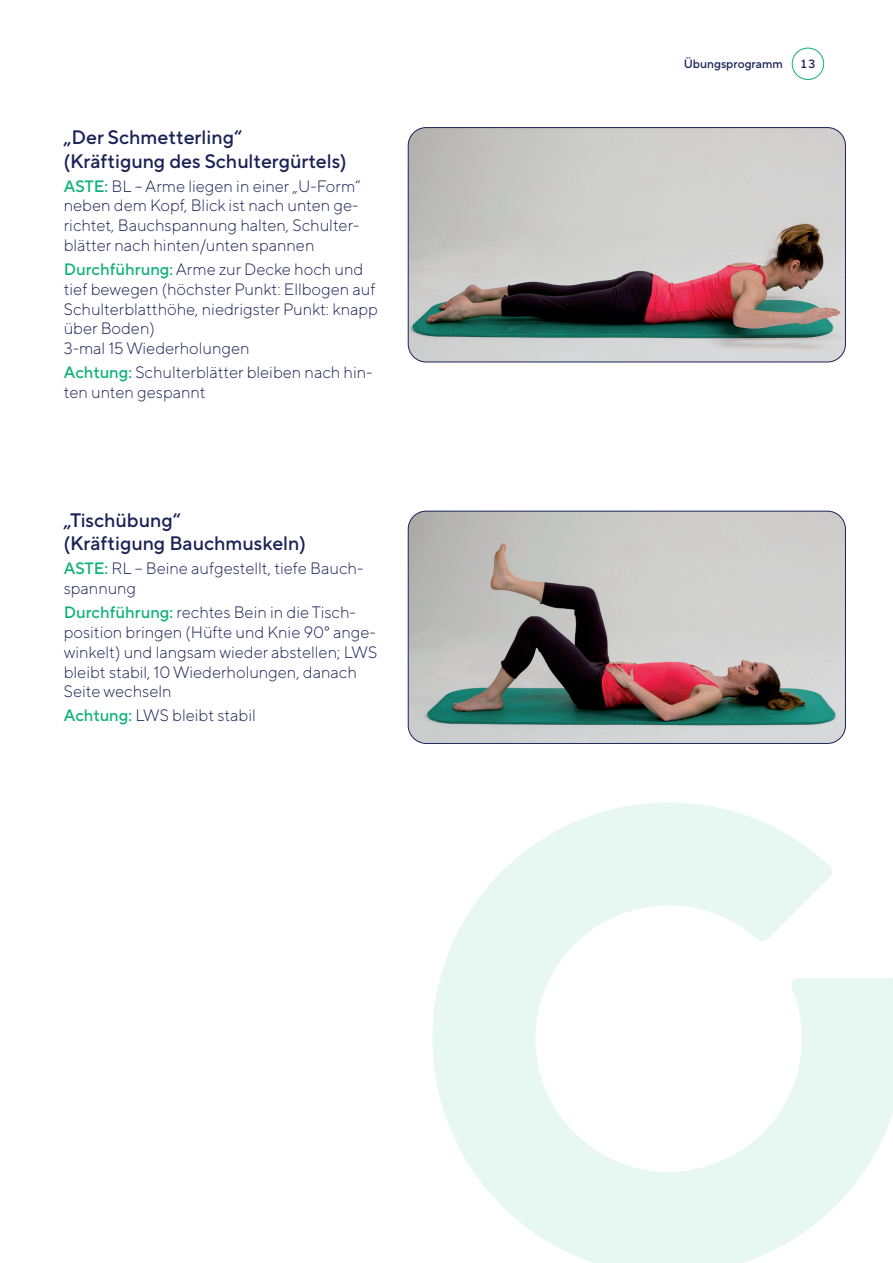
<style>
.page{position:relative;width:893px;height:1263px;background:#fff}
.page>*{position:absolute;margin:0;border:0;box-sizing:border-box;transform-origin:0 0}
.t1{font:500 19.5px/23.4px "TT Norms Pro";color:#1a2155}
.t2{font:300 16.5px/19.8px "TT Norms Pro";color:#1a2155}
.t3{font:500 12px "TT Norms Pro";color:#1a2155}
.s1{font-weight:500;color:#13b27b}
</style>
<div class="page">
<div style="left:792px;top:48px;width:32px;height:32px;border:1px solid #13b27b;border-radius:50%"></div>
<svg style="left:432px;top:802px;width:461px;height:461px"></svg>
<img style="left:408px;top:128px;width:437px;height:234px">
<div style="left:408px;top:127px;width:438px;height:235px;border:1px solid #1a2155;border-radius:18px"></div>
<img style="left:408px;top:511px;width:437px;height:232px">
<div style="left:408px;top:511px;width:438px;height:233px;border:1px solid #1a2155;border-radius:18px"></div>
<p class="t1" style="left:64px;top:125px;width:284px">„Der Schmetterling“ (Kräftigung des Schultergürtels)</p>
<p class="t2" style="left:64px;top:175px;width:298px"><span class="s1">ASTE:</span> BL – Arme liegen in einer „U-Form“ neben dem Kopf, Blick ist nach unten ge&shy;richtet, Bauchspannung halten, Schulter&shy;blätter nach hinten/unten spannen</p>
<p class="t2" style="left:64px;top:259px;width:316px"><span class="s1">Durchführung:</span> Arme zur Decke hoch und tief bewegen (höchster Punkt: Ellbogen auf Schulterblatthöhe, niedrigster Punkt: knapp über Boden)<br>3-mal 15 Wiederholungen</p>
<p class="t2" style="left:64px;top:362px;width:310px"><span class="s1">Achtung:</span> Schulterblätter bleiben nach hin&shy;ten unten gespannt</p>
<p class="t1" style="left:64px;top:508px;width:243px">„Tischübung“<br>(Kräftigung Bauchmuskeln)</p>
<p class="t2" style="left:64px;top:558px;width:301px"><span class="s1">ASTE:</span> RL – Beine aufgestellt, tiefe Bauch&shy;spannung</p>
<p class="t2" style="left:64px;top:602px;width:315px"><span class="s1">Durchführung:</span> rechtes Bein in die Tisch&shy;position bringen (Hüfte und Knie 90° ange&shy;winkelt) und langsam wieder abstellen; LWS bleibt stabil, 10 Wiederholungen, danach Seite wechseln</p>
<p class="t2" style="left:64px;top:705px;width:193px"><span class="s1">Achtung:</span> LWS bleibt stabil</p>
<p class="t3" style="left:684px;top:56px;width:101px">Übungsprogramm</p>
<p class="t3" style="left:800px;top:56px;width:17px">13</p>
</div>
